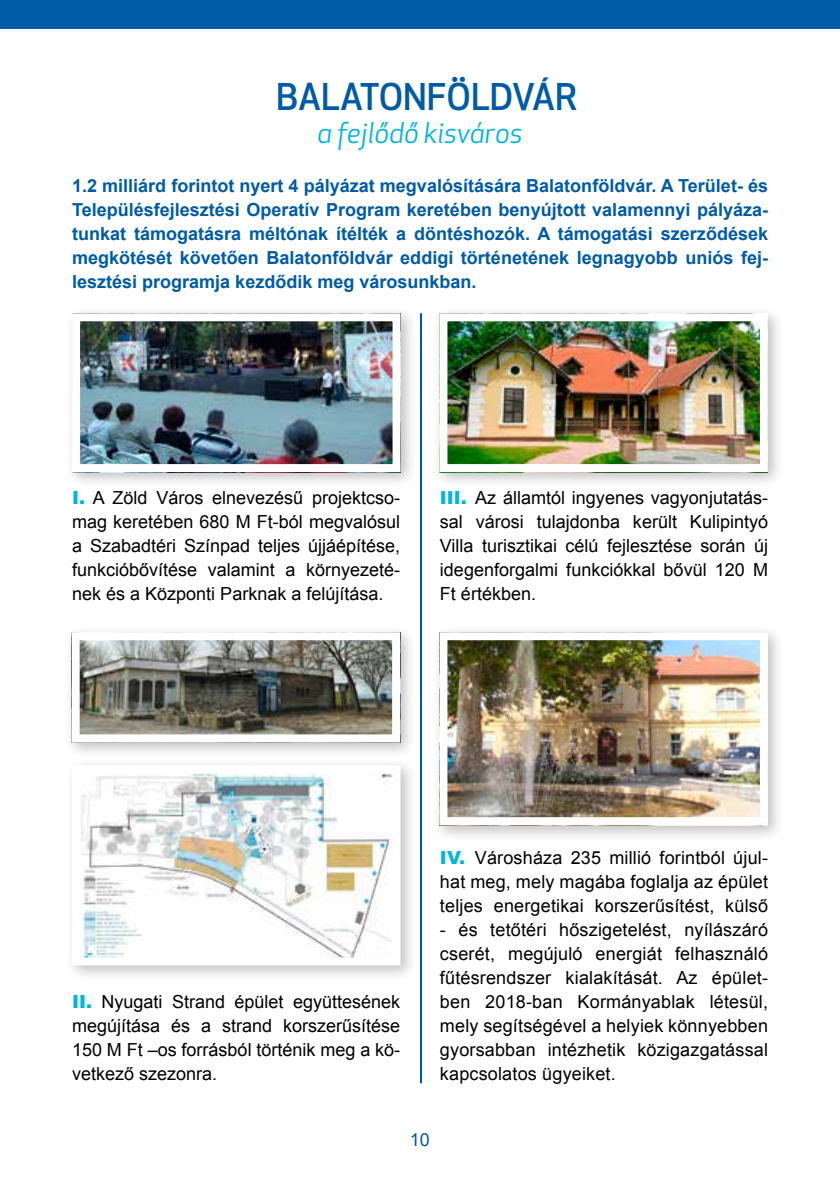
<style>
.page{position:relative;width:840px;height:1191px;background:#fff}
.page>*{position:absolute;margin:0;border:0;box-sizing:border-box;transform-origin:0 0}
.t1{font:500 36px "Apex New";color:#005ba6}
.t2{font:italic 28px "Apex New";color:#00b5e0}
.t3{font:18px/24px "Arial";color:#000;text-align:justify}
.t4{font:700 18px/24px "Arial";color:#005ba6;text-align:justify}
.t5{font:18px "Arial";color:#005ba6}
.s1{font-weight:900;color:#00b5e0}
</style>
<div class="page">
<div style="left:0;top:0;width:839px;height:28px;background:#005ba6"></div>
<div style="left:65px;top:306px;width:352px;height:183px;background:#000;opacity:.25"></div>
<img style="left:81px;top:322px;width:310px;height:141px">
<div style="left:72px;top:313px;width:328px;height:159px;border:8px solid #fff"></div>
<div style="left:64px;top:625px;width:352px;height:134px;background:#000;opacity:.25"></div>
<img style="left:81px;top:641px;width:310px;height:92px">
<div style="left:72px;top:632px;width:328px;height:110px;border:8px solid #fff"></div>
<div style="left:432px;top:306px;width:352px;height:183px;background:#000;opacity:.25"></div>
<img style="left:448px;top:322px;width:310px;height:141px">
<div style="left:439px;top:313px;width:328px;height:159px;border:8px solid #fff"></div>
<div style="left:65px;top:758px;width:352px;height:224px;background:#000;opacity:.25"></div>
<img style="left:81px;top:774px;width:310px;height:182px">
<div style="left:432px;top:625px;width:352px;height:217px;background:#000;opacity:.25"></div>
<img style="left:448px;top:641px;width:310px;height:175px">
<div style="left:439px;top:632px;width:328px;height:193px;border:8px solid #fff"></div>
<hr style="left:420px;top:313px;width:2px;height:770px;background:#005ba6">
<h1 class="t1" style="left:276px;top:72px;width:302px">BALATONFÖLDVÁR</h1>
<h2 class="t2" style="left:317px;top:115px;width:207px">a fejlődő kisváros</h2>
<p class="t4" style="left:72px;top:174px;width:697px">1.2 milliárd forintot nyert 4 pályázat megvalósítására Balatonföldvár. A Terület- és Településfejlesztési Operatív Program keretében benyújtott valamennyi pályáza&shy;tunkat támogatásra méltónak ítélték a döntéshozók. A támogatási szerződések megkötését követően Balatonföldvár eddigi történetének legnagyobb uniós fej&shy;lesztési programja kezdődik meg városunkban.</p>
<p class="t3" style="left:72px;top:486px;width:329px"><span class="s1">I.</span> A Zöld Város elnevezésű projektcso&shy;mag keretében 680 M Ft-ból megvalósul a Szabadtéri Színpad teljes újjáépítése, funkcióbővítése valamint a környezeté&shy;nek és a Központi Parknak a felújítása.</p>
<p class="t3" style="left:439px;top:486px;width:329px"><span class="s1">III.</span> Az államtól ingyenes vagyonjutatás&shy;sal városi tulajdonba került Kulipintyó Villa turisztikai célú fejlesztése során új idegenforgalmi funkciókkal bővül 120 M Ft értékben.</p>
<p class="t3" style="left:72px;top:990px;width:329px"><span class="s1">II.</span> Nyugati Strand épület együttesének megújítása és a strand korszerűsítése 150 M Ft –os forrásból történik meg a kö&shy;vetkező szezonra.</p>
<p class="t3" style="left:439px;top:846px;width:329px"><span class="s1">IV.</span> Városháza 235 millió forintból újul&shy;hat meg, mely magába foglalja az épület teljes energetikai korszerűsítést, külső</p>
<p class="t3" style="left:439px;top:918px;width:329px">- és tetőtéri hőszigetelést, nyílászáró cserét, megújuló energiát felhasználó fűtésrendszer kialakítását. Az épület&shy;ben 2018-ban Kormányablak létesül, mely segítségével a helyiek könnyebben gyorsabban intézhetik közigazgatással kapcsolatos ügyeiket.</p>
<p class="t5" style="left:410px;top:1128px;width:22px">10</p>
</div>
